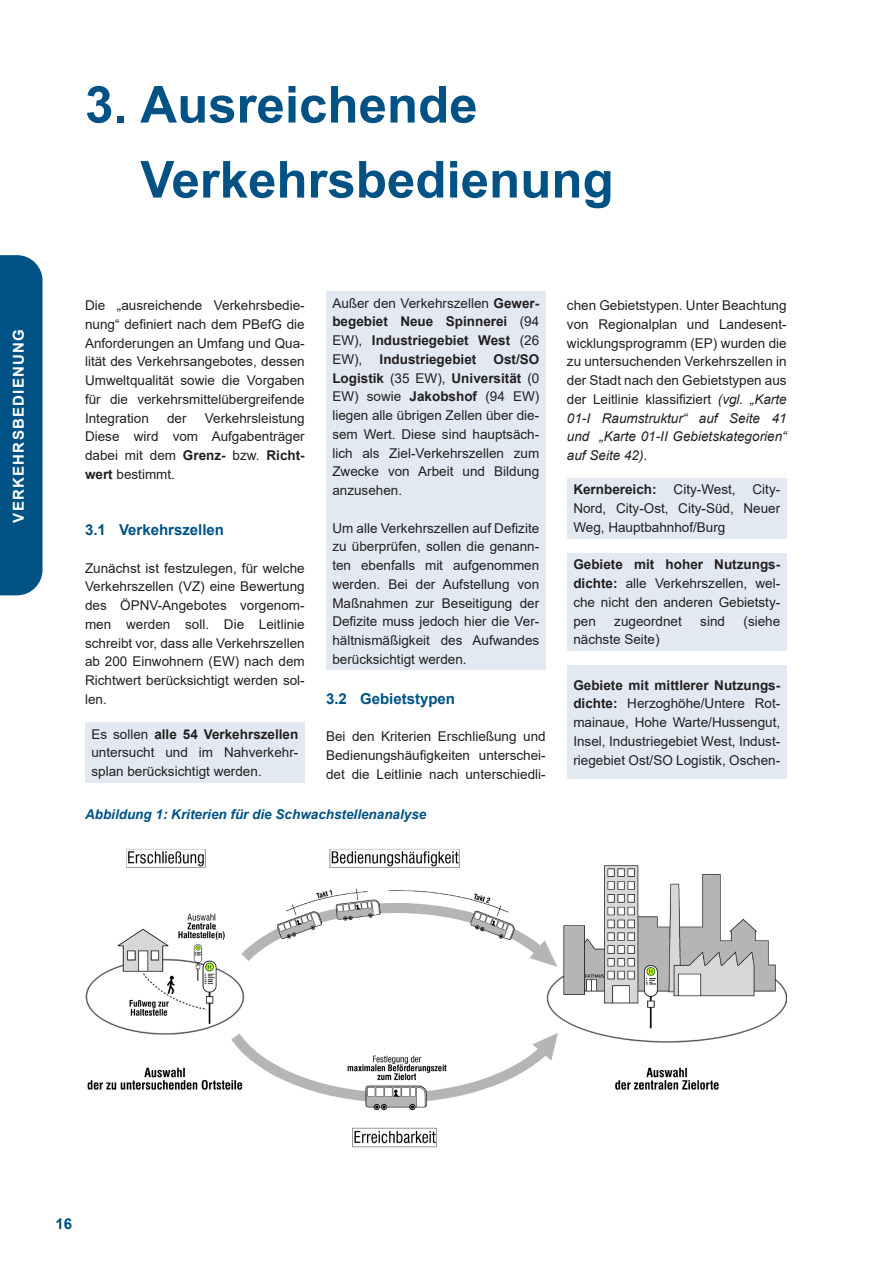
<style>
.page{position:relative;width:893px;height:1263px;background:#fff}
.page>*{position:absolute;margin:0;border:0;box-sizing:border-box;transform-origin:0 0}
.Titel{font:700 51px/75px "Arial";color:#005285}
.Überschriften_Nummerierung{font:700 15px "Arial";color:#005285}
.t1{font:700 15px "Arial";color:#fff}
.Fließtext{font:13.5px/18.8px "Arial";color:#231f20;text-align:justify}
.Fließtext-2{font:700 13.5px/18.8px "Arial";color:#231f20;text-align:justify}
.Bildunterschrift{font:italic 700 13.5px "Arial";color:#005285}
.s1{font-weight:700}
.s2{font-weight:400}
.s3{font-style:italic}
</style>
<div class="page">
<div style="left:0;top:255px;width:43px;height:340px;background:#005285"></div>
<div style="left:85px;top:722px;width:220px;height:60px;background:#e3e9f2"></div>
<div style="left:326px;top:291px;width:220px;height:379px;background:#e3e9f2"></div>
<div style="left:567px;top:478px;width:220px;height:60px;background:#e3e9f2"></div>
<div style="left:567px;top:666px;width:220px;height:113px;background:#e3e9f2"></div>
<div style="left:567px;top:553px;width:220px;height:98px;background:#e3e9f2"></div>
<img style="left:85px;top:848px;width:702px;height:300px">
<p class="t1" style="left:8px;top:523px;width:193px;rotate:-90deg">Verkehrsbedienung</p>
<h1 class="Titel" style="left:140px;top:68px;width:475px;text-indent:-55px">3. Ausreichende<br>Verkehrsbedienung</h1>
<p class="Fließtext" style="left:85px;top:296px;width:221px">Die „ausreichende Verkehrsbedie&shy;nung“ definiert nach dem PBefG die Anforderungen an Umfang und Qua&shy;lität des Verkehrsangebotes, dessen Umweltqualität sowie die Vorgaben für die verkehrsmittelübergreifende Integration</p>
<p class="Fließtext" style="left:85px;top:408px;width:221px;text-indent:120px">Verkehrsleistung Diese wird vom Aufgabenträger dabei mit dem <span class="s1">Grenz-</span> bzw. <span class="s1">Richt&shy;wert</span> bestimmt.</p>
<p class="Fließtext" style="left:167px;top:408px;width:21px">der</p>
<h3 class="Überschriften_Nummerierung" style="left:85px;top:519px;width:141px">3.1 Verkehrszellen</h3>
<p class="Fließtext" style="left:85px;top:558px;width:221px">Zunächst ist festzulegen, für welche Verkehrszellen (VZ) eine Bewertung des ÖPNV-Angebotes vorgenom&shy;men werden soll. Die Leitlinie schreibt vor, dass alle Verkehrszellen ab 200 Einwohnern (EW) nach dem Richtwert berücksichtigt werden sol&shy;len.</p>
<p class="Fließtext" style="left:91px;top:724px;width:208px">Es sollen <span class="s1">alle 54 Verkehrszellen </span>untersucht und im Nahverkehr&shy;splan berücksichtigt werden.</p>
<p class="Fließtext-2" style="left:332px;top:294px;width:208px"><span class="s2">Außer den Verkehrszellen</span> Gewer&shy;begebiet Neue Spinnerei <span class="s2">(94<br>EW),</span> Industriegebiet West <span class="s2">(26<br>EW),</span></p>
<p class="Fließtext" style="left:332px;top:350px;width:208px;text-indent:161px"><span class="s1">Ost/SO Logistik</span> (35 EW), <span class="s1">Universität</span> (0<br>EW) sowie <span class="s1">Jakobshof</span> (94 EW) liegen alle übrigen Zellen über die&shy;sem Wert. Diese sind hauptsäch&shy;lich als Ziel-Verkehrszellen zum Zwecke von Arbeit und Bildung anzusehen.</p>
<p class="Fließtext" style="left:332px;top:518px;width:208px">Um alle Verkehrszellen auf Defizite zu überprüfen, sollen die genann&shy;ten ebenfalls mit aufgenommen werden. Bei der Aufstellung von Maßnahmen zur Beseitigung der Defizite muss jedoch hier die Ver&shy;hältnismäßigkeit des Aufwandes berücksichtigt werden.</p>
<p class="Fließtext-2" style="left:380px;top:350px;width:98px">Industriegebiet</p>
<h3 class="Überschriften_Nummerierung" style="left:326px;top:688px;width:131px">3.2 Gebietstypen</h3>
<p class="Fließtext" style="left:326px;top:727px;width:221px">Bei den Kriterien Erschließung und Bedienungshäufigkeiten unterschei&shy;det die Leitlinie nach unterschiedli-</p>
<p class="Bildunterschrift" style="left:85px;top:805px;width:343px">Abbildung 1: Kriterien für die Schwachstellenanalyse</p>
<p class="Fließtext" style="left:567px;top:296px;width:221px">chen Gebietstypen. Unter Beachtung von Regionalplan und Landesent&shy;wicklungsprogramm (EP) wurden die zu untersuchenden Verkehrszellen in der Stadt nach den Gebietstypen aus der Leitlinie klassifiziert <span class="s3">(vgl. „Karte 01-I Raumstruktur“ auf Seite 41 und „Karte 01-II Gebietskategorien“ auf Seite 42)</span>.</p>
<p class="Fließtext" style="left:573px;top:480px;width:208px;text-indent:179px">City-Nord, City-Ost, City-Süd, Neuer Weg, Hauptbahnhof/Burg</p>
<p class="Fließtext-2" style="left:573px;top:480px;width:85px">Kernbereich:</p>
<p class="Fließtext" style="left:674px;top:480px;width:64px">City-West,</p>
<p class="Fließtext" style="left:573px;top:555px;width:208px"><span class="s1">Gebiete mit hoher Nutzungs&shy;dichte:</span> alle Verkehrszellen, wel&shy;che nicht den anderen Gebietsty&shy;pen</p>
<p class="Fließtext" style="left:614px;top:611px;width:69px">zugeordnet</p>
<p class="Fließtext" style="left:700px;top:611px;width:26px">sind</p>
<p class="Fließtext" style="left:743px;top:611px;width:38px">(siehe</p>
<p class="Fließtext" style="left:573px;top:630px;width:88px">nächste Seite)</p>
<p class="Fließtext" style="left:573px;top:675px;width:208px"><span class="s1">Gebiete mit mittlerer Nutzungs&shy;dichte:</span> Herzoghöhe/Untere Rot&shy;mainaue, Hohe Warte/Hussengut, Insel, Industriegebiet West, Indust&shy;riegebiet Ost/SO Logistik, Oschen-</p>
<p class="Überschriften_Nummerierung" style="left:55px;top:1213px;width:18px">16</p>
</div>
